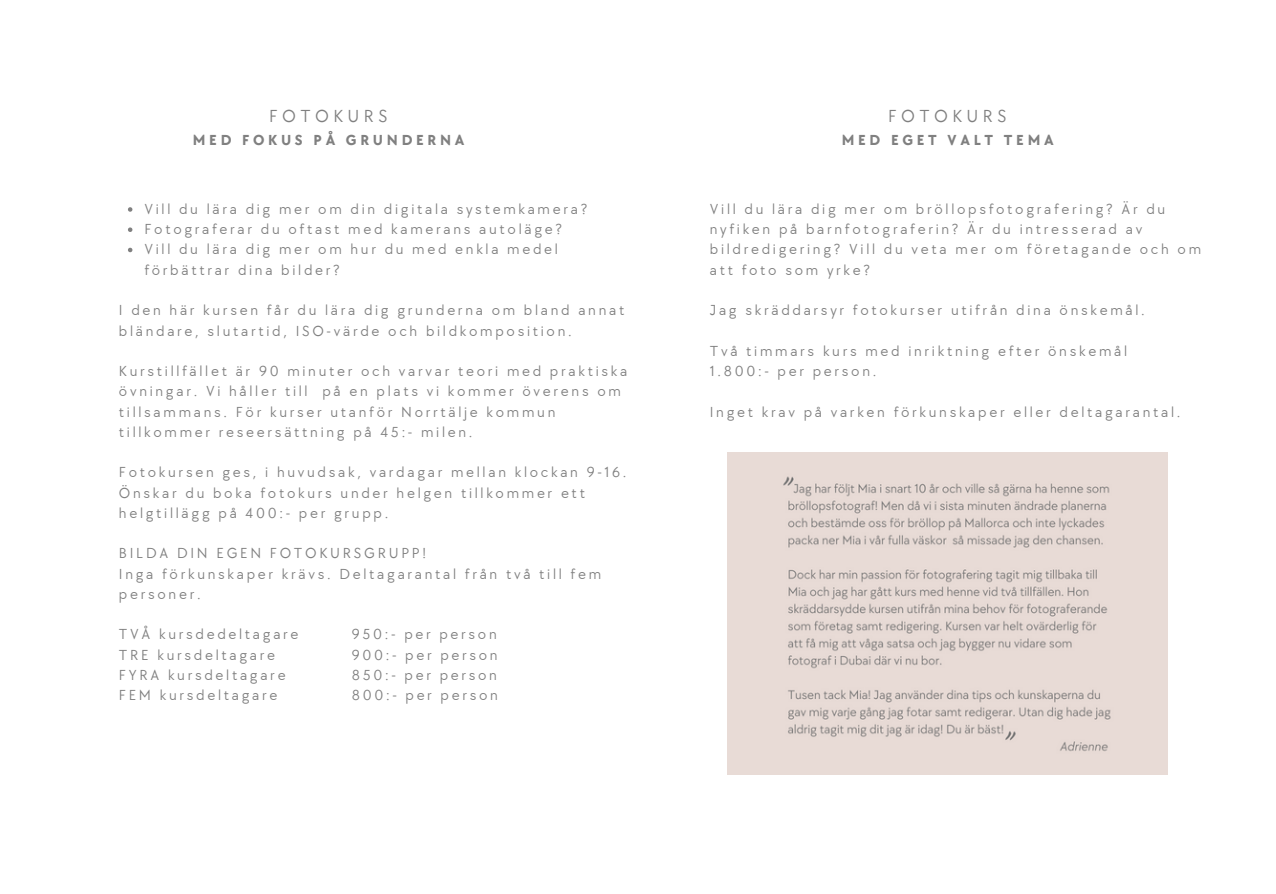
<style>
.page{position:relative;width:1276px;height:894px;background:#fff}
.page>*{position:absolute;margin:0;border:0;box-sizing:border-box;transform-origin:0 0}
.t1{font:18px "TT Chocolates";letter-spacing:.245em;color:#808080}
.t2{font:15px/20.2px "TT Chocolates";letter-spacing:.18em;color:#808080}
.t3{font:700 15px "TT Chocolates";letter-spacing:.245em;color:#808080}
</style>
<div class="page">
<img style="left:727px;top:452px;width:440px;height:322px">
<svg style="left:128px;top:207px;width:4px;height:5px"></svg>
<svg style="left:128px;top:227px;width:4px;height:5px"></svg>
<svg style="left:128px;top:248px;width:4px;height:4px"></svg>
<p class="t1" style="left:269px;top:106px;width:120px">FOTOKURS</p>
<p class="t3" style="left:193px;top:131px;width:273px">MED FOKUS PÅ GRUNDERNA</p>
<p class="t2" style="left:144px;top:199px;width:444px">Vill du lära dig mer om din digitala systemkamera?<br>Fotograferar du oftast med kamerans autoläge?<br>Vill du lära dig mer om hur du med enkla medel förbättrar dina bilder?</p>
<p class="t2" style="left:119px;top:300px;width:507px">I den här kursen får du lära dig grunderna om bland annat bländare, slutartid, ISO-värde och bildkomposition.</p>
<p class="t2" style="left:119px;top:361px;width:510px">Kurstillfället är 90 minuter och varvar teori med praktiska övningar. Vi håller till på en plats vi kommer överens om tillsammans. För kurser utanför Norrtälje kommun tillkommer reseersättning på 45:- milen.</p>
<p class="t2" style="left:119px;top:462px;width:509px">Fotokursen ges, i huvudsak, vardagar mellan klockan 9-16.<br>Önskar du boka fotokurs under helgen tillkommer ett helgtillägg på 400:- per grupp.</p>
<p class="t2" style="left:119px;top:543px;width:483px">BILDA DIN EGEN FOTOKURSGRUPP!<br>Inga förkunskaper krävs. Deltagarantal från två till fem personer.</p>
<p class="t2" style="left:119px;top:624px;width:181px">TVÅ kursdedeltagare<br>TRE kursdeltagare<br>FYRA kursdeltagare<br>FEM kursdeltagare</p>
<p class="t2" style="left:352px;top:624px;width:148px;text-align:justify">950:- per person 900:- per person 850:- per person 800:- per person</p>
<p class="t1" style="left:888px;top:106px;width:120px">FOTOKURS</p>
<p class="t3" style="left:841px;top:131px;width:213px">MED EGET VALT TEMA</p>
<p class="t2" style="left:709px;top:199px;width:493px">Vill du lära dig mer om bröllopsfotografering? Är du nyfiken på barnfotograferin? Är du intresserad av bildredigering? Vill du veta mer om företagande och om att foto som yrke?</p>
<p class="t2" style="left:709px;top:300px;width:436px">Jag skräddarsyr fotokurser utifrån dina önskemål.</p>
<p class="t2" style="left:709px;top:341px;width:419px">Två timmars kurs med inriktning efter önskemål<br>1.800:- per person.</p>
<p class="t2" style="left:709px;top:402px;width:472px">Inget krav på varken förkunskaper eller deltagarantal.</p>
</div>
